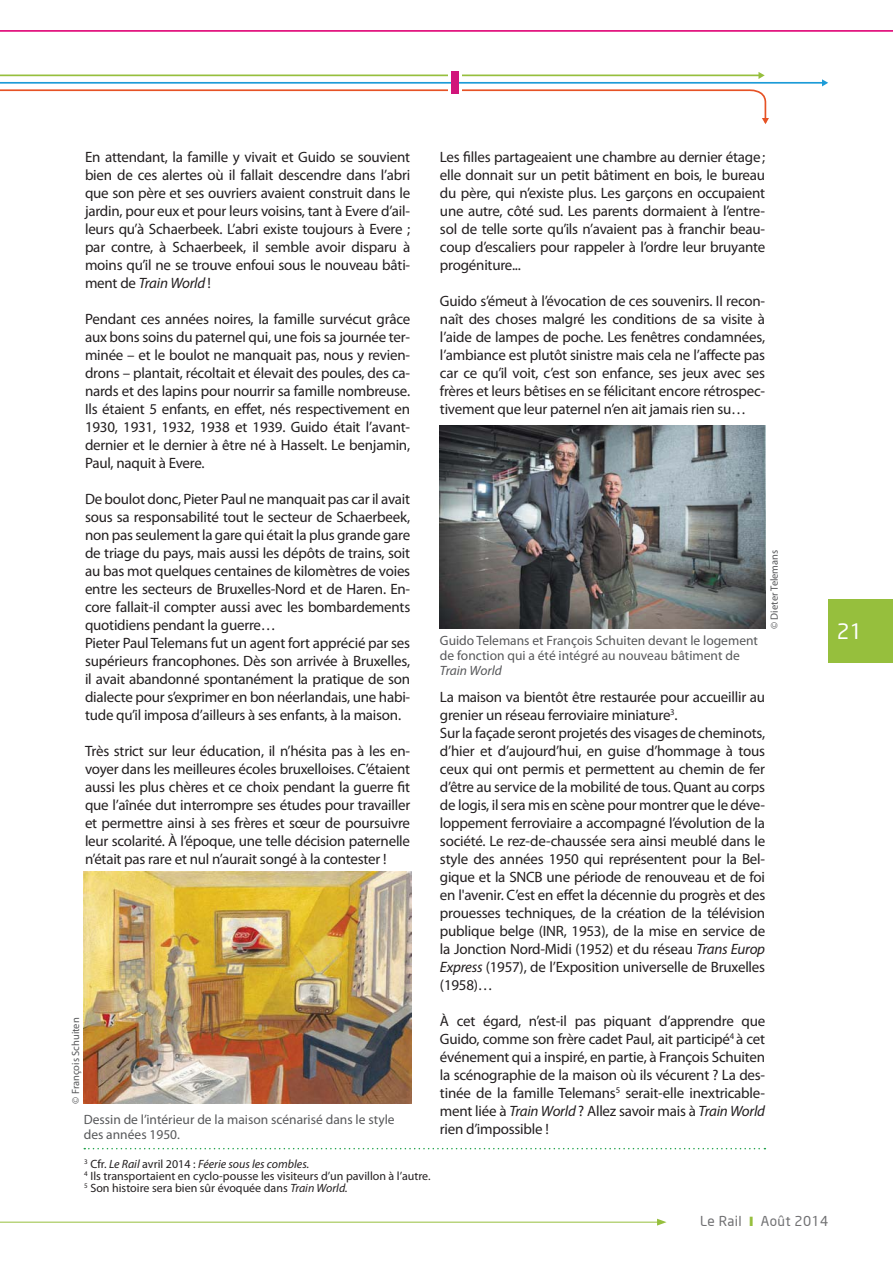
<style>
.page{position:relative;width:893px;height:1263px;background:#fff}
.page>*{position:absolute;margin:0;border:0;box-sizing:border-box;transform-origin:0 0}
.t1{font:21px "Neo Sans";color:#fff}
.t2{font:15px/18px "Myriad Pro";letter-spacing:-.015em;color:#231f20;text-align:justify}
.t3{font:13.5px/15px "Myriad Pro";color:#57585a}
.t4{font:13.5px "Neo Sans";letter-spacing:.025em;color:#707072}
.t5{font:italic 13.5px "Myriad Pro";color:#57585a}
.t6{font:12px/12px "Myriad Pro";color:#231f20}
.t7{font:10.5px "Myriad Pro";color:#57585a}
.s1{font-style:italic}
</style>
<div class="page">
<svg style="left:0;top:30px;width:893px;height:88px"></svg>
<svg style="left:762px;top:118px;width:7px;height:6px"></svg>
<svg style="left:822px;top:79px;width:6px;height:7px"></svg>
<svg style="left:758px;top:72px;width:7px;height:7px"></svg>
<div style="left:449px;top:86px;width:13px;height:8px;background:#fff"></div>
<div style="left:449px;top:72px;width:13px;height:8px;background:#fff"></div>
<div style="left:451px;top:72px;width:8px;height:22px;background:#d1147a"></div>
<div style="left:828px;top:600px;width:65px;height:63px;background:#96bf3d"></div>
<hr style="left:0;top:1222px;width:659px;height:1px;background:#96bf3d">
<svg style="left:657px;top:1219px;width:9px;height:7px"></svg>
<img style="left:84px;top:872px;width:327px;height:232px">
<img style="left:439px;top:426px;width:326px;height:203px">
<svg style="left:84px;top:1148px;width:681px;height:1px"></svg>
<p class="t2" style="left:85px;top:149px;width:327px">En attendant, la famille y vivait et Guido se souvient bien de ces alertes où il fallait descendre dans l’abri que son père et ses ouvriers avaient construit dans le jardin, pour eux et pour leurs voisins, tant à Evere d’ail&shy;leurs qu’à Schaerbeek. L’abri existe toujours à Evere ; par contre, à Schaerbeek, il semble avoir disparu à moins qu’il ne se trouve enfoui sous le nouveau bâti&shy;ment de <span class="s1">Train World</span> !</p>
<p class="t2" style="left:85px;top:311px;width:327px">Pendant ces années noires, la famille survécut grâce aux bons soins du paternel qui, une fois sa journée ter&shy;minée – et le boulot ne manquait pas, nous y revien&shy;drons – plantait, récoltait et élevait des poules, des ca&shy;nards et des lapins pour nourrir sa famille nombreuse.<br>Ils étaient 5 enfants, en effet, nés respectivement en 1930, 1931, 1932, 1938 et 1939. Guido était l’avant&shy;dernier et le dernier à être né à Hasselt. Le benjamin, Paul, naquit à Evere.</p>
<p class="t2" style="left:85px;top:491px;width:327px;text-align:left">De boulot donc, Pieter Paul ne manquait pas car il avait sous sa responsabilité tout le secteur de Schaerbeek, non pas seulement la gare qui était la plus grande gare de triage du pays, mais aussi les dépôts de trains, soit au bas mot quelques centaines de kilomètres de voies entre les secteurs de Bruxelles-Nord et de Haren. En&shy;core fallait-il compter aussi avec les bombardements quotidiens pendant la guerre…<br>Pieter Paul Telemans fut un agent fort apprécié par ses supérieurs francophones. Dès son arrivée à Bruxelles, il avait abandonné spontanément la pratique de son dialecte pour s’exprimer en bon néerlandais, une habi&shy;tude qu’il imposa d’ailleurs à ses enfants, à la maison.</p>
<p class="t2" style="left:85px;top:743px;width:327px">Très strict sur leur éducation, il n’hésita pas à les en&shy;voyer dans les meilleures écoles bruxelloises. C’étaient aussi les plus chères et ce choix pendant la guerre fit que l’aînée dut interrompre ses études pour travailler et permettre ainsi à ses frères et sœur de poursuivre leur scolarité. À l’époque, une telle décision paternelle n’était pas rare et nul n’aurait songé à la contester !</p>
<p class="t7" style="left:72px;top:1104px;width:88px;rotate:-90deg">© François Schuiten</p>
<p class="t3" style="left:84px;top:1113px;width:312px">Dessin de l’intérieur de la maison scénarisé dans le style des années 1950.</p>
<p class="t6" style="left:84px;top:1158px;width:348px"><sup>3</sup> Cfr. <span class="s1">Le Rail</span> avril 2014 : <span class="s1">Féerie sous les combles.<br></span><sup>4</sup> Ils transportaient en cyclo-pousse les visiteurs d’un pavillon à l’autre.<br><sup>5</sup> Son histoire sera bien sûr évoquée dans <span class="s1">Train World.</span></p>
<p class="t2" style="left:440px;top:149px;width:327px">Les filles partageaient une chambre au dernier étage ; elle donnait sur un petit bâtiment en bois, le bureau du père, qui n’existe plus. Les garçons en occupaient une autre, côté sud. Les parents dormaient à l’entre&shy;sol de telle sorte qu’ils n’avaient pas à franchir beau&shy;coup d’escaliers pour rappeler à l’ordre leur bruyante progéniture...</p>
<p class="t2" style="left:440px;top:293px;width:327px">Guido s’émeut à l’évocation de ces souvenirs. Il recon&shy;naît des choses malgré les conditions de sa visite à l’aide de lampes de poche. Les fenêtres condamnées, l’ambiance est plutôt sinistre mais cela ne l’affecte pas car ce qu’il voit, c’est son enfance, ses jeux avec ses frères et leurs bêtises en se félicitant encore rétrospec&shy;tivement que leur paternel n’en ait jamais rien su…</p>
<p class="t3" style="left:440px;top:634px;width:320px">Guido Telemans et François Schuiten devant le logement de fonction qui a été intégré au nouveau bâtiment de</p>
<p class="t5" style="left:440px;top:663px;width:63px">Train World</p>
<p class="t7" style="left:770px;top:629px;width:81px;rotate:-90deg">© Dieter Telemans</p>
<p class="t2" style="left:440px;top:689px;width:327px;text-align:left">La maison va bientôt être restaurée pour accueillir au grenier un réseau ferroviaire miniature<sup>3</sup>.<br>Sur la façade seront projetés des visages de cheminots, d’hier et d’aujourd’hui, en guise d’hommage à tous ceux qui ont permis et permettent au chemin de fer d’être au service de la mobilité de tous. Quant au corps de logis, il sera mis en scène pour montrer que le déve&shy;loppement ferroviaire a accompagné l’évolution de la société. Le rez-de-chaussée sera ainsi meublé dans le style des années 1950 qui représentent pour la Bel&shy;gique et la SNCB une période de renouveau et de foi en l'avenir. C’est en effet la décennie du progrès et des prouesses techniques, de la création de la télévision publique belge (INR, 1953), de la mise en service de la Jonction Nord-Midi (1952) et du réseau <span class="s1">Trans Europ Express</span> (1957), de l’Exposition universelle de Bruxelles (1958)…</p>
<p class="t2" style="left:440px;top:1013px;width:327px">À cet égard, n’est-il pas piquant d’apprendre que Guido, comme son frère cadet Paul, ait participé<sup>4</sup> à cet événement qui a inspiré, en partie, à François Schuiten la scénographie de la maison où ils vécurent ? La des&shy;tinée de la famille Telemans<sup>5</sup> serait-elle inextricable&shy;ment liée à <span class="s1">Train World</span> ? Allez savoir mais à <span class="s1">Train World </span>rien d’impossible !</p>
<p class="t4" style="left:700px;top:1213px;width:43px">Le Rail</p>
<p class="t4" style="left:761px;top:1213px;width:69px">Août 2014</p>
<h1 class="t1" style="left:837px;top:619px;width:27px">21</h1>
</div>
